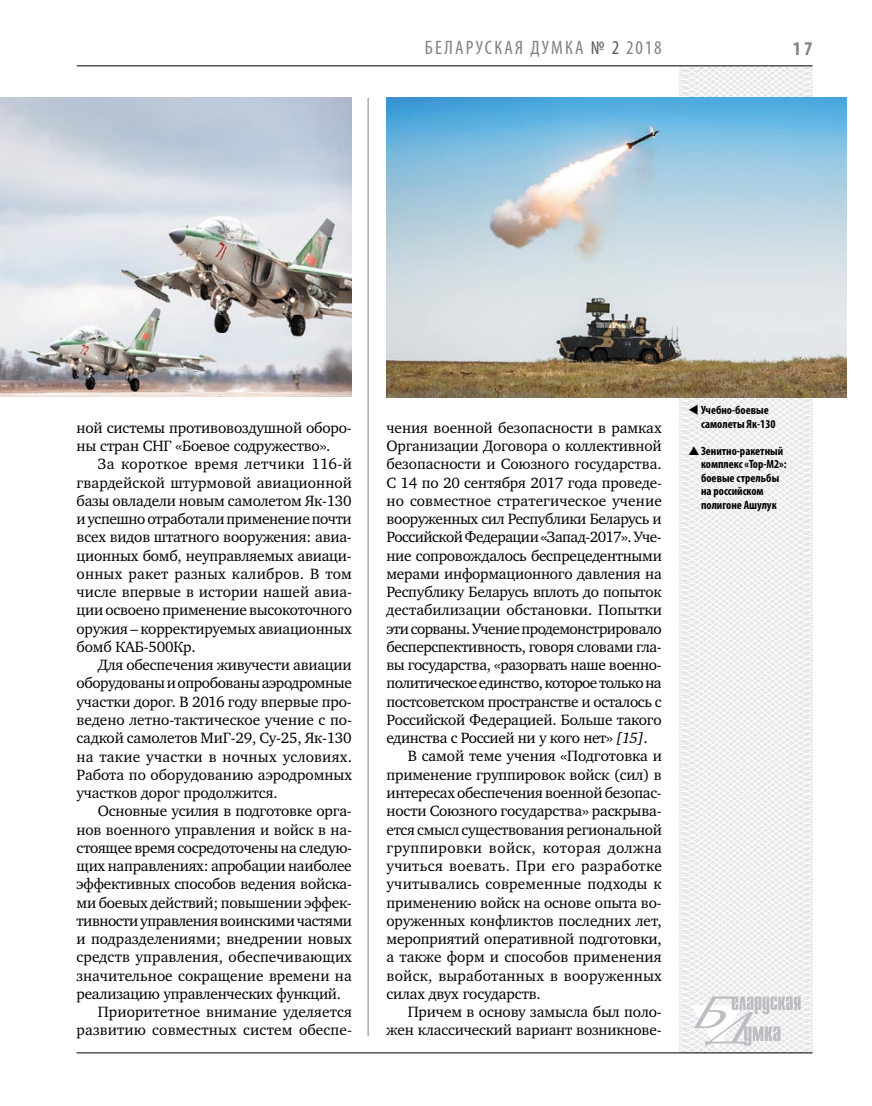
<style>
.page{position:relative;width:872px;height:1106px;background:#fff}
.page>*{position:absolute;margin:0;border:0;box-sizing:border-box;transform-origin:0 0}
.t1{font:condensed 19.5px "Myriad Pro";letter-spacing:.09em;color:#808285}
.t2{font:700 condensed 19.5px "Myriad Pro";color:#808285}
.t3{font:15.3px/18.3px "Charter C";letter-spacing:-.01em;color:#000;text-align:justify}
.t4{font:15.3px "Charter C";letter-spacing:-.035em;color:#000}
.t5{font:15.3px "Charter C";letter-spacing:.015em;color:#000}
.t6{font:15.3px "Charter C";letter-spacing:-.03em;color:#000}
.t7{font:15.3px "Charter C";letter-spacing:.01em;color:#000}
.t8{font:15.3px "Charter C";letter-spacing:.02em;color:#000}
.t9{font:15.3px "Charter C";letter-spacing:.025em;color:#000}
.t10{font:700 condensed 12px/13.5px "Myriad Pro";color:#000}
.s1{color:#58595b}
.s2{font-style:italic}
</style>
<div class="page">
<hr style="left:368px;top:98px;width:1px;height:938px;background:#808285">
<svg style="left:621px;top:65px;width:226px;height:989px"></svg>
<svg style="left:691px;top:996px;width:109px;height:53px"></svg>
<hr style="left:77px;top:65px;width:735px;height:1px;background:#000">
<hr style="left:77px;top:1052px;width:735px;height:1px;background:#000">
<img style="left:386px;top:97px;width:460px;height:300px">
<img style="left:0;top:97px;width:352px;height:299px">
<svg style="left:699px;top:414px;width:12px;height:1px"></svg>
<svg style="left:689px;top:446px;width:23px;height:9px"></svg>
<p class="t1" style="left:425px;top:36px;width:11px">БЕЛАРУСКАЯ</p>
<p class="t1" style="left:530px;top:36px;width:133px">ДУМКА <span class="s1">№ 2</span> 2018</p>
<p class="t2" style="left:793px;top:37px;width:21px">17</p>
<p class="t3" style="left:77px;top:418px;width:277px">ной системы противовоздушной оборо&shy;ны стран СНГ «Боевое содружество».</p>
<p class="t3" style="left:77px;top:455px;width:277px;text-indent:21px">За короткое время летчики 116-й гвардейской штурмовой авиационной базы овладели новым самолетом Як-130 и успешно отработали применение почти всех видов штатного вооружения: авиа&shy;ционных бомб, неуправляемых авиаци&shy;онных ракет разных калибров. В том числе впервые в истории нашей авиа&shy;ции освоено применение высокоточного оружия – корректируемых авиационных бомб КАБ-500Кр.</p>
<p class="t3" style="left:77px;top:656px;width:277px;text-indent:21px">Для обеспечения живучести авиации оборудованы и опробованы аэродромные участки дорог. В 2016 году впервые про&shy;ведено летно-тактическое учение с по&shy;садкой самолетов МиГ-29, Су-25, Як-130 на такие участки в ночных условиях.<br>Работа по оборудованию аэродромных участков дорог продолжится.</p>
<p class="t3" style="left:98px;top:802px;width:255px">Основные усилия в подготовке орга-</p>
<p class="t3" style="left:77px;top:820px;width:277px">нов военного управления и войск в на-</p>
<p class="t3" style="left:77px;top:838px;width:277px">стоящее время сосредоточены на следую-</p>
<p class="t3" style="left:77px;top:857px;width:277px">щих направлениях: апробации наиболее</p>
<p class="t3" style="left:77px;top:875px;width:277px">эффективных способов ведения войска-</p>
<p class="t3" style="left:77px;top:893px;width:277px">ми боевых действий; повышении эффек-</p>
<p class="t6" style="left:77px;top:912px;width:277px">тивности управления воинскими частями</p>
<p class="t3" style="left:77px;top:930px;width:277px">и подразделениями; внедрении новых</p>
<p class="t3" style="left:77px;top:948px;width:277px">средств управления, обеспечивающих</p>
<p class="t3" style="left:77px;top:966px;width:277px">значительное сокращение времени на</p>
<p class="t3" style="left:77px;top:984px;width:266px">реализацию управленческих функций.</p>
<p class="t3" style="left:98px;top:1003px;width:256px">Приоритетное внимание уделяется</p>
<p class="t7" style="left:77px;top:1021px;width:277px">развитию совместных систем обеспе-</p>
<p class="t3" style="left:386px;top:418px;width:277px">чения военной безопасности в рамках</p>
<p class="t3" style="left:386px;top:437px;width:277px">Организации Договора о коллективной</p>
<p class="t3" style="left:386px;top:455px;width:277px">безопасности и Союзного государства.</p>
<p class="t3" style="left:386px;top:473px;width:277px">С 14 по 20 сентября 2017 года проведе-</p>
<p class="t3" style="left:386px;top:491px;width:277px">но совместное стратегическое учение</p>
<p class="t3" style="left:386px;top:510px;width:277px">вооруженных сил Республики Беларусь и</p>
<p class="t4" style="left:386px;top:528px;width:277px">Российской Федерации «Запад-2017». Уче-</p>
<p class="t3" style="left:386px;top:546px;width:277px">ние сопровождалось беспрецедентными</p>
<p class="t3" style="left:386px;top:564px;width:277px">мерами информационного давления на</p>
<p class="t3" style="left:386px;top:583px;width:277px">Республику Беларусь вплоть до попыток</p>
<p class="t3" style="left:386px;top:601px;width:277px">дестабилизации обстановки. Попытки</p>
<p class="t4" style="left:386px;top:620px;width:277px">эти сорваны. Учение продемонстрировало</p>
<p class="t3" style="left:386px;top:637px;width:277px">бесперспективность, говоря словами гла-</p>
<p class="t3" style="left:386px;top:656px;width:277px">вы государства, «разорвать наше военно-</p>
<p class="t4" style="left:386px;top:674px;width:277px">политическое единство, которое только на</p>
<p class="t3" style="left:386px;top:692px;width:277px">постсоветском пространстве и осталось с</p>
<p class="t3" style="left:386px;top:710px;width:277px">Российской Федерацией. Больше такого</p>
<p class="t3" style="left:386px;top:729px;width:263px">единства с Россией ни у кого нет» <span class="s2">[15]</span>.</p>
<p class="t3" style="left:408px;top:747px;width:256px">В самой теме учения «Подготовка и</p>
<p class="t3" style="left:386px;top:765px;width:277px">применение группировок войск (сил) в</p>
<p class="t3" style="left:386px;top:783px;width:277px">интересах обеспечения военной безопас-</p>
<p class="t3" style="left:386px;top:802px;width:277px">ности Союзного государства» раскрыва-</p>
<p class="t3" style="left:386px;top:820px;width:277px">ется смысл существования региональной</p>
<p class="t9" style="left:386px;top:839px;width:277px">группировки войск, которая должна</p>
<p class="t8" style="left:386px;top:857px;width:277px">учиться воевать. При его разработке</p>
<p class="t5" style="left:386px;top:875px;width:277px">учитывались современные подходы к</p>
<p class="t3" style="left:386px;top:893px;width:277px">применению войск на основе опыта во-</p>
<p class="t3" style="left:386px;top:911px;width:277px">оруженных конфликтов последних лет,</p>
<p class="t3" style="left:386px;top:929px;width:277px">мероприятий оперативной подготовки,</p>
<p class="t3" style="left:386px;top:948px;width:277px">а также форм и способов применения</p>
<p class="t5" style="left:386px;top:967px;width:277px">войск, выработанных в вооруженных</p>
<p class="t3" style="left:386px;top:984px;width:156px">силах двух государств.</p>
<p class="t3" style="left:408px;top:1002px;width:255px">Причем в основу замысла был поло-</p>
<p class="t3" style="left:386px;top:1021px;width:277px">жен классический вариант возникнове-</p>
<p class="t10" style="left:701px;top:403px;width:76px;text-indent:-13px">▼ Учебно-боевые самолеты Як-130</p>
<p class="t10" style="left:701px;top:443px;width:87px">Зенитно-ракетный комплекс «Тор-М2»: боевые стрельбы на российском полигоне Ашулук</p>
</div>
